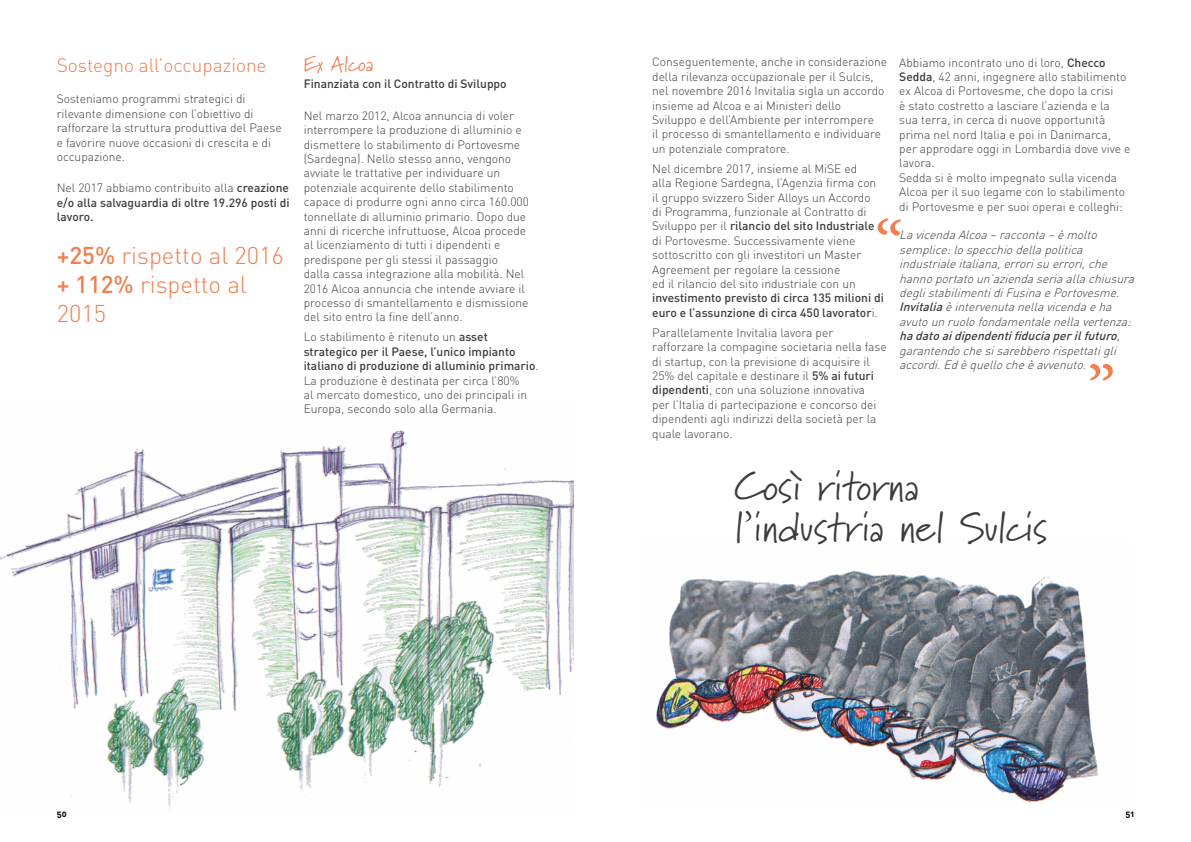
<style>
.page{position:relative;width:1191px;height:842px;background:#fff}
.page>*{position:absolute;margin:0;border:0;box-sizing:border-box;transform-origin:0 0}
.t1{font:72px "Minion Pro";color:#f07e4e}
.t2{font:41px/41px "Marydale";color:#3c3c3b}
.t3{font:300 24px/28.8px "DIN";color:#f07e4e}
.t4{font:21px "Marydale";color:#f07e4e}
.t5{font:300 19px "DIN";color:#f07e4e}
.t6{font:300 12px/14.4px "DIN";color:#3c3c3b}
.t7{font:italic 300 12px/14.4px "DIN";color:#3c3c3b}
.t8{font:500 12px/14.4px "DIN";color:#3c3c3b;text-align:justify}
.t9{font:9px "DIN Bold Alternate";color:#000}
.s1{font-weight:300}
.s2{font-weight:500}
</style>
<div class="page">
<img style="left:0;top:430px;width:573px;height:376px">
<img style="left:656px;top:571px;width:442px;height:232px">
<h3 class="t5" style="left:57px;top:53px;width:211px">Sostegno all’occupazione</h3>
<p class="t6" style="left:57px;top:92px;width:226px">Sosteniamo programmi strategici di rilevante dimensione con l’obiettivo di rafforzare la struttura produttiva del Paese e favorire nuove occasioni di crescita e di occupazione.</p>
<p class="t8" style="left:57px;top:180px;width:234px"><span class="s1">Nel 2017 abbiamo contribuito alla</span> creazione e/o alla salvaguardia di oltre 19.296 posti di lavoro.</p>
<h3 class="t3" style="left:57px;top:241px;width:228px"><span class="s2">+25%</span> rispetto al 2016 <span class="s2">+ 112%</span> rispetto al<br>2015</h3>
<h3 class="t4" style="left:304px;top:52px;width:71px">Ex Alcoa</h3>
<p class="t8" style="left:304px;top:76px;width:204px">Finanziata con il Contratto di Sviluppo</p>
<p class="t6" style="left:304px;top:108px;width:227px">Nel marzo 2012, Alcoa annuncia di voler interrompere la produzione di alluminio e dismettere lo stabilimento di Portovesme (Sardegna). Nello stesso anno, vengono avviate le trattative per individuare un potenziale acquirente dello stabilimento capace di produrre ogni anno circa 160.000 tonnellate di alluminio primario. Dopo due anni di ricerche infruttuose, Alcoa procede al licenziamento di tutti i dipendenti e predispone per gli stessi il passaggio<br>dalla cassa integrazione alla mobilità. Nel 2016 Alcoa annuncia che intende avviare il processo di smantellamento e dismissione del sito entro la fine dell’anno.</p>
<p class="t6" style="left:304px;top:330px;width:236px">Lo stabilimento è ritenuto un <span class="s2">asset strategico per il Paese, l’unico impianto italiano di produzione di alluminio primario</span>.<br>La produzione è destinata per circa l’80%<br>al mercato domestico, uno dei principali in Europa, secondo solo alla Germania.</p>
<p class="t6" style="left:652px;top:55px;width:236px">Conseguentemente, anche in considerazione della rilevanza occupazionale per il Sulcis, nel novembre 2016 Invitalia sigla un accordo insieme ad Alcoa e ai Ministeri dello Sviluppo e dell’Ambiente per interrompere<br>il processo di smantellamento e individuare un potenziale compratore.</p>
<p class="t6" style="left:652px;top:161px;width:226px">Nel dicembre 2017, insieme al MiSE ed alla Regione Sardegna, l’Agenzia firma con il gruppo svizzero Sider Alloys un Accordo di Programma, funzionale al Contratto di Sviluppo per il <span class="s2">rilancio del sito Industriale </span>di Portovesme. Successivamente viene sottoscritto con gli investitori un Master Agreement per regolare la cessione<br>ed il rilancio del sito industriale con un</p>
<p class="t8" style="left:652px;top:290px;width:233px">investimento previsto di circa 135 milioni di euro e l’assunzione di circa 450 lavorator<span class="s1">i.</span></p>
<p class="t6" style="left:652px;top:325px;width:236px">Parallelamente Invitalia lavora per rafforzare la compagine societaria nella fase di startup, con la previsione di acquisire il 25% del capitale e destinare il <span class="s2">5% ai futuri dipendenti</span>, con una soluzione innovativa<br>per l’Italia di partecipazione e concorso dei dipendenti agli indirizzi della società per la quale lavorano.</p>
<p class="t6" style="left:899px;top:55px;width:233px">Abbiamo incontrato uno di loro, <span class="s2">Checco Sedda</span>, 42 anni, ingegnere allo stabilimento ex Alcoa di Portovesme, che dopo la crisi<br>è stato costretto a lasciare l’azienda e la sua terra, in cerca di nuove opportunità prima nel nord Italia e poi in Danimarca, per approdare oggi in Lombardia dove vive e lavora.<br>Sedda si è molto impegnato sulla vicenda Alcoa per il suo legame con lo stabilimento di Portovesme e per suoi operai e colleghi:</p>
<p class="t7" style="left:899px;top:228px;width:240px">LavicendaAlcoa–racconta–èmolto semplice:lospecchiodellapolitica industrialeitaliana,errorisuerrori,che hannoportatoun’aziendaseriaallachiusura deglistabilimentidiFusinaePortovesme.<br><span class="s2">Invitalia</span>èintervenutanellavicendaeha avutounruolofondamentalenellavertenza: <span class="s2">hadatoaidipendentifiduciaperilfuturo</span>, garantendochesisarebberorispettatigli accordi.Edèquellocheèavvenuto.</p>
<h1 class="t1" style="left:1115px;top:400px;width:30px;rotate:-180deg">“</h1>
<h2 class="t2" style="left:734px;top:465px;width:314px">Così ritorna l’industria nel Sulcis</h2>
<p class="t9" style="left:57px;top:808px;width:11px">50</p>
<p class="t9" style="left:1125px;top:808px;width:10px">51</p>
</div>
